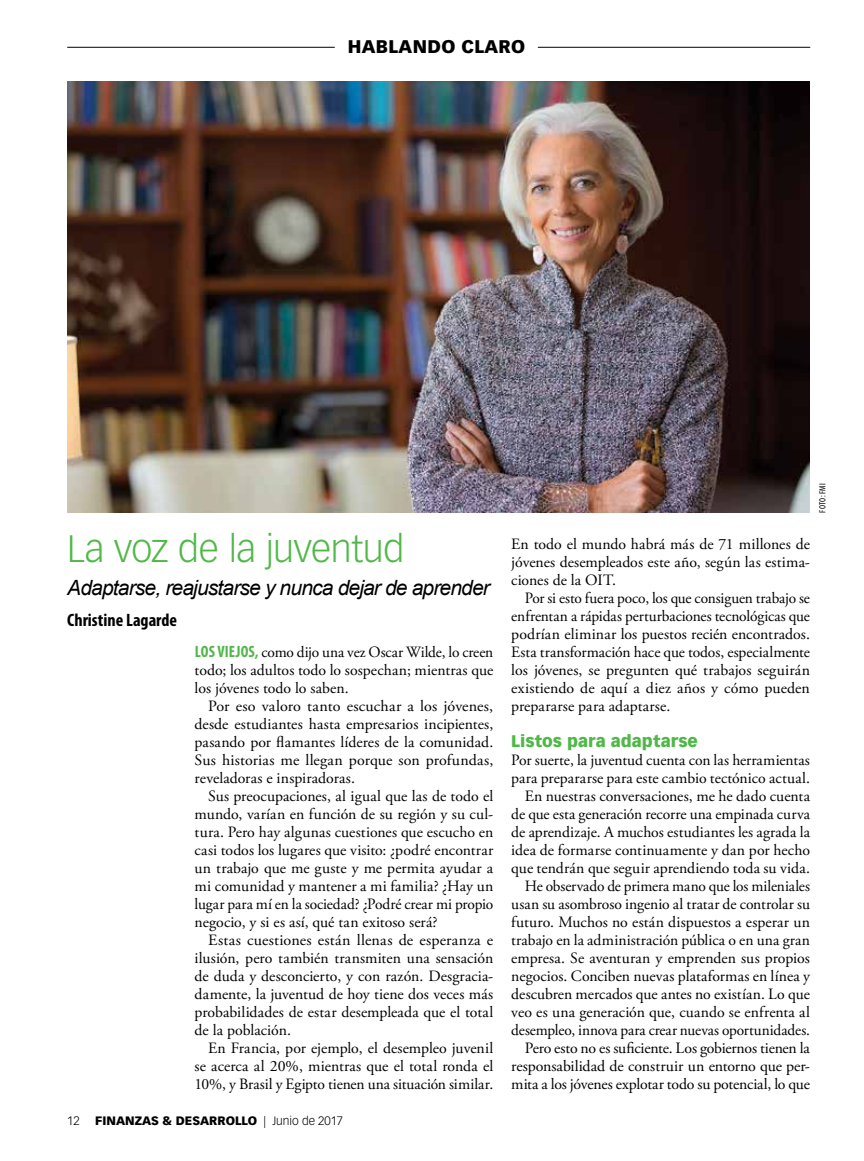
<style>
.page{position:relative;width:864px;height:1161px;background:#fff}
.page>*{position:absolute;margin:0;border:0;box-sizing:border-box;transform-origin:0 0}
.t1{font:300 37.5px "Vectora LT Std";letter-spacing:-.015em;color:#50b848}
.t2{font:italic 21px "Arial";letter-spacing:-.04em;color:#000}
.t3{font:700 condensed 18px "Myriad Pro";color:#000}
.t4{font:900 18px "Vectora LT Std";letter-spacing:.02em;color:#000}
.t5{font:900 16.5px "Vectora LT Std";letter-spacing:.005em;color:#50b848}
.t6{font:15.75px/18px "Adobe Garamond Pro";color:#000;text-align:justify}
.t7{font:900 12px "Vectora LT Std";color:#000}
.t8{font:300 12px "Vectora LT Std";color:#000}
.t9{font:condensed 9px "Myriad Pro";letter-spacing:.03em;color:#000}
.s1{font-family:"Myriad Pro";font-weight:700;font-stretch:condensed;font-size:16.5px;color:#50b848}
.s2{font-weight:300}
</style>
<div class="page">
<hr style="left:67px;top:47px;width:268px;height:1px;background:#000">
<hr style="left:538px;top:47px;width:272px;height:1px;background:#000">
<img style="left:68px;top:81px;width:742px;height:432px">
<p class="t4" style="left:348px;top:36px;width:179px">HABLANDO CLARO</p>
<h1 class="t1" style="left:67px;top:527px;width:339px">La voz de la juventud</h1>
<h2 class="t2" style="left:67px;top:574px;width:424px">Adaptarse, reajustarse y nunca dejar de aprender</h2>
<p class="t3" style="left:67px;top:610px;width:111px">Christine Lagarde</p>
<p class="t6" style="left:195px;top:644px;width:300px"><span class="s1">LOS VIEJOS,</span> como dijo una vez Oscar Wilde, lo creen todo; los adultos todo lo sospechan; mientras que los jóvenes todo lo saben.</p>
<p class="t6" style="left:195px;top:698px;width:300px;text-indent:14px">Por eso valoro tanto escuchar a los jóvenes, desde estudiantes hasta empresarios incipientes, pasando por flamantes líderes de la comunidad.<br>Sus historias me llegan porque son profundas, reveladoras e inspiradoras.</p>
<p class="t6" style="left:195px;top:788px;width:300px;text-indent:13px">Sus preocupaciones, al igual que las de todo el mundo, varían en función de su región y su cul&shy;tura. Pero hay algunas cuestiones que escucho en casi todos los lugares que visito: ¿podré encontrar un trabajo que me guste y me permita ayudar a mi comunidad y mantener a mi familia? ¿Hay un lugar para mí en la sociedad? ¿Podré crear mi propio negocio, y si es así, qué tan exitoso será?</p>
<p class="t6" style="left:195px;top:932px;width:300px;text-indent:14px">Estas cuestiones están llenas de esperanza e ilusión, pero también transmiten una sensación de duda y desconcierto, y con razón. Desgracia&shy;damente, la juventud de hoy tiene dos veces más probabilidades de estar desempleada que el total de la población.</p>
<p class="t6" style="left:195px;top:1040px;width:300px;text-indent:13px">En Francia, por ejemplo, el desempleo juvenil se acerca al 20%, mientras que el total ronda el 10%, y Brasil y Egipto tienen una situación similar.</p>
<p class="t8" style="left:67px;top:1114px;width:14px">12</p>
<p class="t7" style="left:95px;top:1113px;width:249px">FINANZAS &amp; DESARROLLO <span class="s2">| Junio de 2017</span></p>
<p class="t9" style="left:818px;top:513px;width:31px;rotate:-90deg">FOTO: FMI</p>
<p class="t6" style="left:511px;top:536px;width:300px">En todo el mundo habrá más de 71 millones de jóvenes desempleados este año, según las estima&shy;ciones de la OIT.</p>
<p class="t6" style="left:511px;top:590px;width:300px;text-indent:14px">Por si esto fuera poco, los que consiguen trabajo se enfrentan a rápidas perturbaciones tecnológicas que podrían eliminar los puestos recién encontrados.<br>Esta transformación hace que todos, especialmente los jóvenes, se pregunten qué trabajos seguirán existiendo de aquí a diez años y cómo pueden prepararse para adaptarse.</p>
<p class="t5" style="left:511px;top:731px;width:188px">Listos para adaptarse</p>
<p class="t6" style="left:511px;top:752px;width:300px;text-align:right">Por suerte, la juventud cuenta con las herramientas para prepararse para este cambio tectónico actual.<br>En nuestras conversaciones, me he dado cuenta de que esta generación recorre una empinada curva de aprendizaje. A muchos estudiantes les agrada la idea de formarse continuamente y dan por hecho que tendrán que seguir aprendiendo toda su vida.<br>He observado de primera mano que los mileniales usan su asombroso ingenio al tratar de controlar su futuro. Muchos no están dispuestos a esperar un trabajo en la administración pública o en una gran empresa. Se aventuran y emprenden sus propios negocios. Conciben nuevas plataformas en línea y descubren mercados que antes no existían. Lo que veo es una generación que, cuando se enfrenta al desempleo, innova para crear nuevas oportunidades.<br>Pero esto no es suficiente. Los gobiernos tienen la responsabilidad de construir un entorno que per&shy;mita a los jóvenes explotar todo su potencial, lo que</p>
</div>
